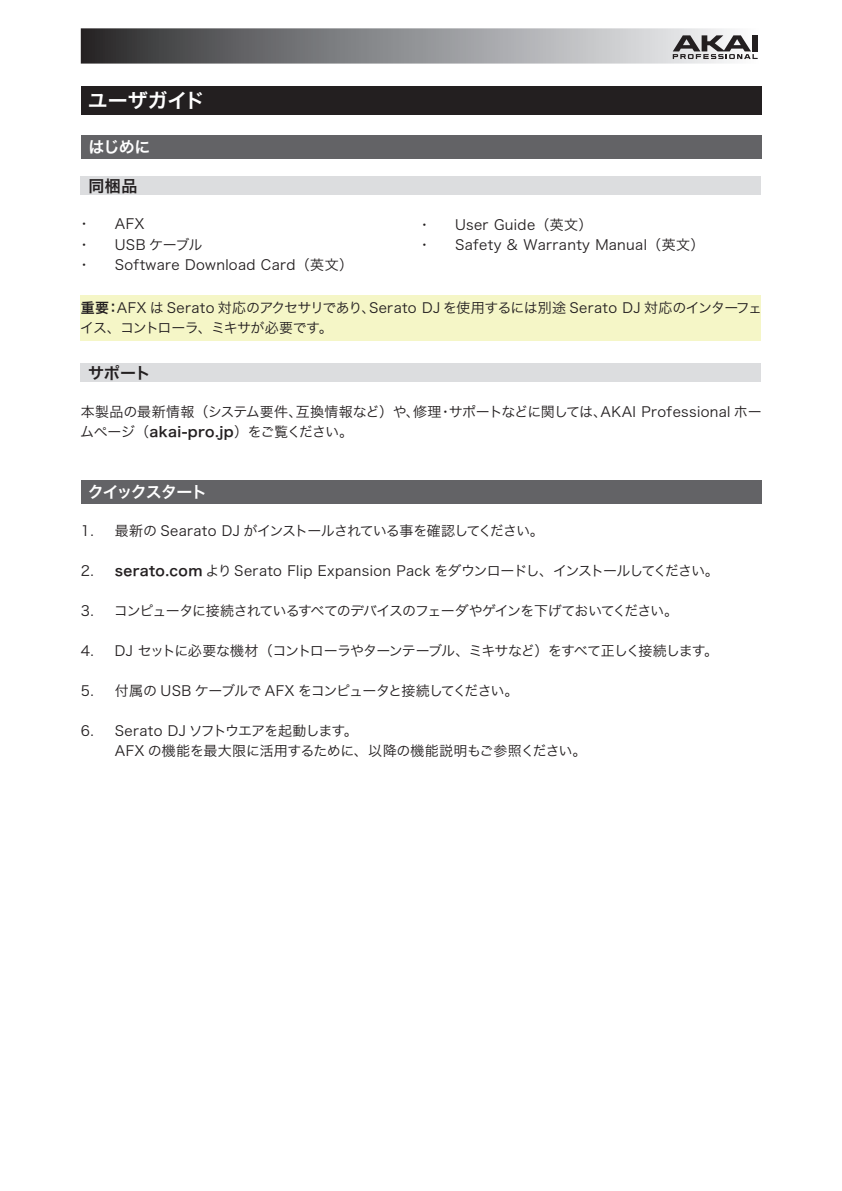
<style>
.page{position:relative;width:842px;height:1191px;background:#fff}
.page>*{position:absolute;margin:0;border:0;box-sizing:border-box;transform-origin:0 0}
.t1{font:20px "Hira Kaku Pro W6";letter-spacing:-.01em;color:#fff}
.t2{font:16px "Hira Kaku Pro W6";letter-spacing:-.06em;color:#fff}
.t3{font:16px "Hira Kaku Pro W6";letter-spacing:.015em;color:#231f20}
.t4{font:14px/20px "Hira Kaku Pro W3";letter-spacing:-.03em;color:#231f20}
.t5{font:14px/20px "Hira Kaku Pro W3";letter-spacing:-.005em;color:#231f20}
.t6{font:14px "Hira Kaku Pro W3";letter-spacing:-.06em;color:#231f20}
.t7{font:14px "Hira Kaku Pro W3";letter-spacing:.025em;color:#231f20}
.t8{font:14px "Hira Kaku Pro W3";letter-spacing:.005em;color:#231f20}
.t9{font:14px "Hira Kaku Pro W3";letter-spacing:-.07em;color:#231f20}
.s1{font-family:"Hira Kaku Pro W6"}
</style>
<div class="page">
<div style="left:81px;top:295px;width:680px;height:46px;background:#f5f6c7"></div>
<div style="left:81px;top:28px;width:680px;height:36px;background:linear-gradient(to right,#2c2d2f,#fcfdff)"></div>
<div style="left:81px;top:86px;width:680px;height:29px;background:#231f20"></div>
<div style="left:81px;top:135px;width:680px;height:24px;background:#636366"></div>
<div style="left:81px;top:480px;width:680px;height:23px;background:#636366"></div>
<div style="left:81px;top:176px;width:680px;height:19px;background:#dcdddf"></div>
<div style="left:81px;top:362px;width:680px;height:19px;background:#dcdddf"></div>
<svg style="left:673px;top:35px;width:85px;height:24px"></svg>
<h1 class="t1" style="left:88px;top:82px;width:118px">ユーザガイド</h1>
<p class="t2" style="left:88px;top:133px;width:64px">はじめに</p>
<p class="t3" style="left:89px;top:171px;width:50px">同梱品</p>
<p class="t4" style="left:77px;top:213px;width:15px">・</p>
<p class="t4" style="left:115px;top:213px;width:31px">AFX</p>
<p class="t4" style="left:77px;top:233px;width:15px">・</p>
<p class="t4" style="left:115px;top:233px;width:89px">USB ケーブル</p>
<p class="t4" style="left:77px;top:253px;width:15px">・</p>
<p class="t7" style="left:115px;top:252px;width:240px">Software Download Card（英文）</p>
<p class="t4" style="left:417px;top:213px;width:15px">・</p>
<p class="t7" style="left:455px;top:212px;width:139px">User Guide（英文）</p>
<p class="t4" style="left:417px;top:233px;width:15px">・</p>
<p class="t7" style="left:455px;top:232px;width:251px">Safety &amp; Warranty Manual（英文）</p>
<p class="t4" style="left:80px;top:297px;width:683px"><span class="s1">重要：</span>AFX は Serato 対応のアクセサリであり、Serato DJ を使用するには別途 Serato DJ 対応のインターフェイス、コントローラ、ミキサが必要です。</p>
<p class="t3" style="left:88px;top:358px;width:64px">サポート</p>
<p class="t5" style="left:80px;top:401px;width:683px">本製品の最新情報（システム要件、互換情報など）や、修理・サポートなどに関しては、AKAI Professional ホームページ（<span class="s1">akai-pro.jp</span>）をご覧ください。</p>
<p class="t2" style="left:88px;top:477px;width:121px">クイックスタート</p>
<p class="t4" style="left:81px;top:520px;width:465px">1. 最新の Searato DJ がインストールされている事を確認してください。</p>
<p class="t8" style="left:81px;top:558px;width:640px">2. <span class="s1">serato.com</span> より Serato Flip Expansion Pack をダウンロードし、インストールしてください。</p>
<p class="t9" style="left:81px;top:598px;width:599px">3. コンピュータに接続されているすべてのデバイスのフェーダやゲインを下げておいてください。</p>
<p class="t6" style="left:81px;top:638px;width:639px">4. DJ セットに必要な機材（コントローラやターンテーブル、ミキサなど）をすべて正しく接続します。</p>
<p class="t6" style="left:81px;top:678px;width:439px">5. 付属の USB ケーブルで AFX をコンピュータと接続してください。</p>
<p class="t4" style="left:115px;top:720px;width:473px;text-indent:-34px">6. Serato DJ ソフトウエアを起動します。<br>AFX の機能を最大限に活用するために、以降の機能説明もご参照ください。</p>
</div>
